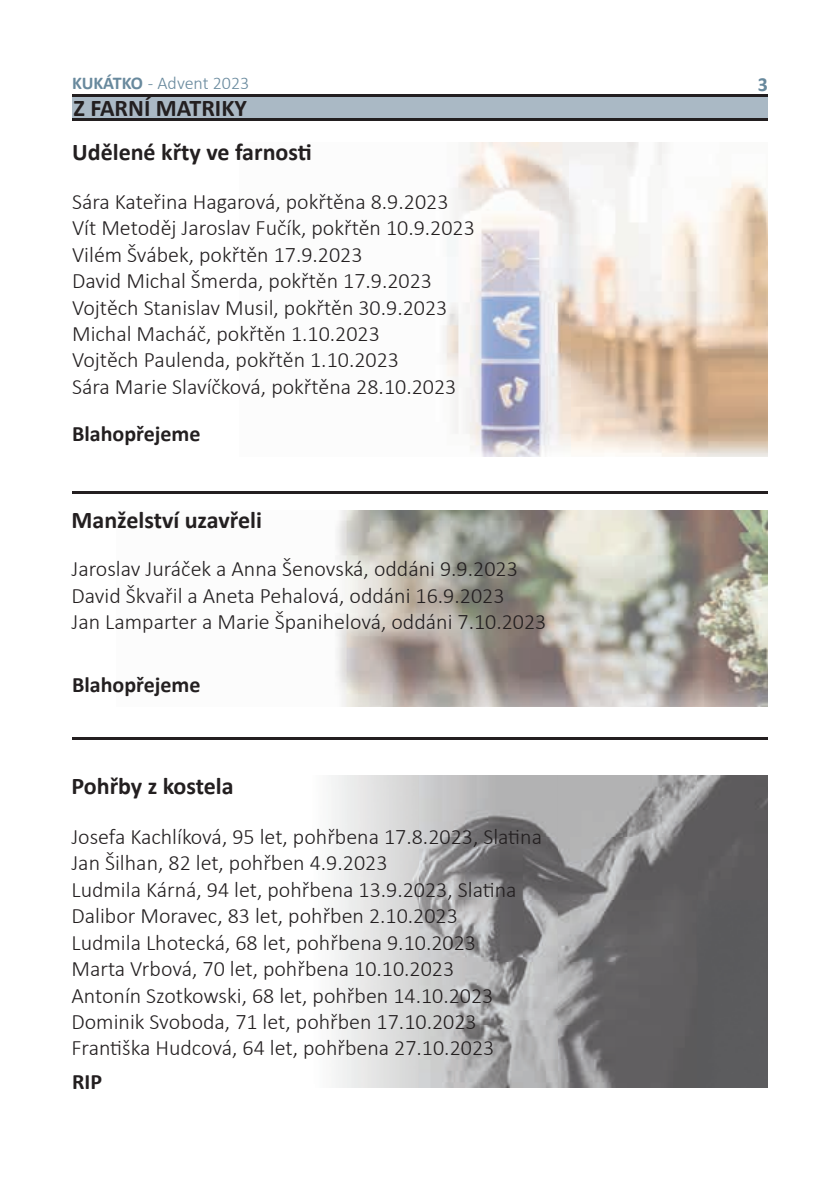
<style>
.page{position:relative;width:840px;height:1191px;background:#fff}
.page>*{position:absolute;margin:0;border:0;box-sizing:border-box;transform-origin:0 0}
.t1{font:700 24px "Calibri";color:#231f20}
.t2{font:300 22px/26.4px "Calibri";color:#231f20}
.t3{font:700 22px "Calibri";color:#231f20}
.t4{font:700 20px "Calibri";color:#68899d}
.t5{font:300 18px "Calibri";color:#68899d}
.s1{font-weight:700}
</style>
<div class="page">
<img style="left:337px;top:510px;width:430px;height:196px">
<img style="left:443px;top:142px;width:324px;height:314px">
<img style="left:329px;top:775px;width:437px;height:312px">
<hr style="left:72px;top:492px;width:695px;height:2px;background:#231f20">
<hr style="left:72px;top:737px;width:695px;height:2px;background:#231f20">
<div style="left:72px;top:94px;width:695px;height:24px;background:#aab9c5"></div>
<hr style="left:72px;top:94px;width:695px;height:2px;background:#231f20">
<hr style="left:72px;top:118px;width:695px;height:2px;background:#231f20">
<p class="t5" style="left:72px;top:72px;width:179px"><span class="s1">KUKÁTKO</span> - Advent 2023</p>
<p class="t1" style="left:73px;top:91px;width:175px">Z FARNÍ MATRIKY</p>
<p class="t1" style="left:72px;top:135px;width:241px">Udělené křty ve farnosti</p>
<p class="t2" style="left:72px;top:188px;width:404px">Sára Kateřina Hagarová, pokřtěna 8.9.2023<br>Vít Metoděj Jaroslav Fučík, pokřtěn 10.9.2023<br>Vilém Švábek, pokřtěn 17.9.2023<br>David Michal Šmerda, pokřtěn 17.9.2023<br>Vojtěch Stanislav Musil, pokřtěn 30.9.2023<br>Michal Macháč, pokřtěn 1.10.2023<br>Vojtěch Paulenda, pokřtěn 1.10.2023<br>Sára Marie Slavíčková, pokřtěna 28.10.2023</p>
<p class="t3" style="left:72px;top:418px;width:130px">Blahopřejeme</p>
<p class="t1" style="left:71px;top:503px;width:192px">Manželství uzavřeli</p>
<p class="t2" style="left:71px;top:556px;width:476px">Jaroslav Juráček a Anna Šenovská, oddáni 9.9.2023<br>David Škvařil a Aneta Pehalová, oddáni 16.9.2023<br>Jan Lamparter a Marie Španihelová, oddáni 7.10.2023</p>
<p class="t3" style="left:72px;top:668px;width:130px">Blahopřejeme</p>
<p class="t1" style="left:71px;top:768px;width:164px">Pohřby z kostela</p>
<p class="t2" style="left:71px;top:823px;width:472px">Josefa Kachlíková, 95 let, pohřbena 17.8.2023, Slatina Jan Šilhan, 82 let, pohřben 4.9.2023<br>Ludmila Kárná, 94 let, pohřbena 13.9.2023, Slatina Dalibor Moravec, 83 let, pohřben 2.10.2023<br>Ludmila Lhotecká, 68 let, pohřbena 9.10.2023<br>Marta Vrbová, 70 let, pohřbena 10.10.2023<br>Antonín Szotkowski, 68 let, pohřben 14.10.2023<br>Dominik Svoboda, 71 let, pohřben 17.10.2023<br>Františka Hudcová, 64 let, pohřbena 27.10.2023</p>
<p class="t3" style="left:72px;top:1066px;width:31px">RIP</p>
<p class="t4" style="left:757px;top:70px;width:12px">3</p>
</div>
